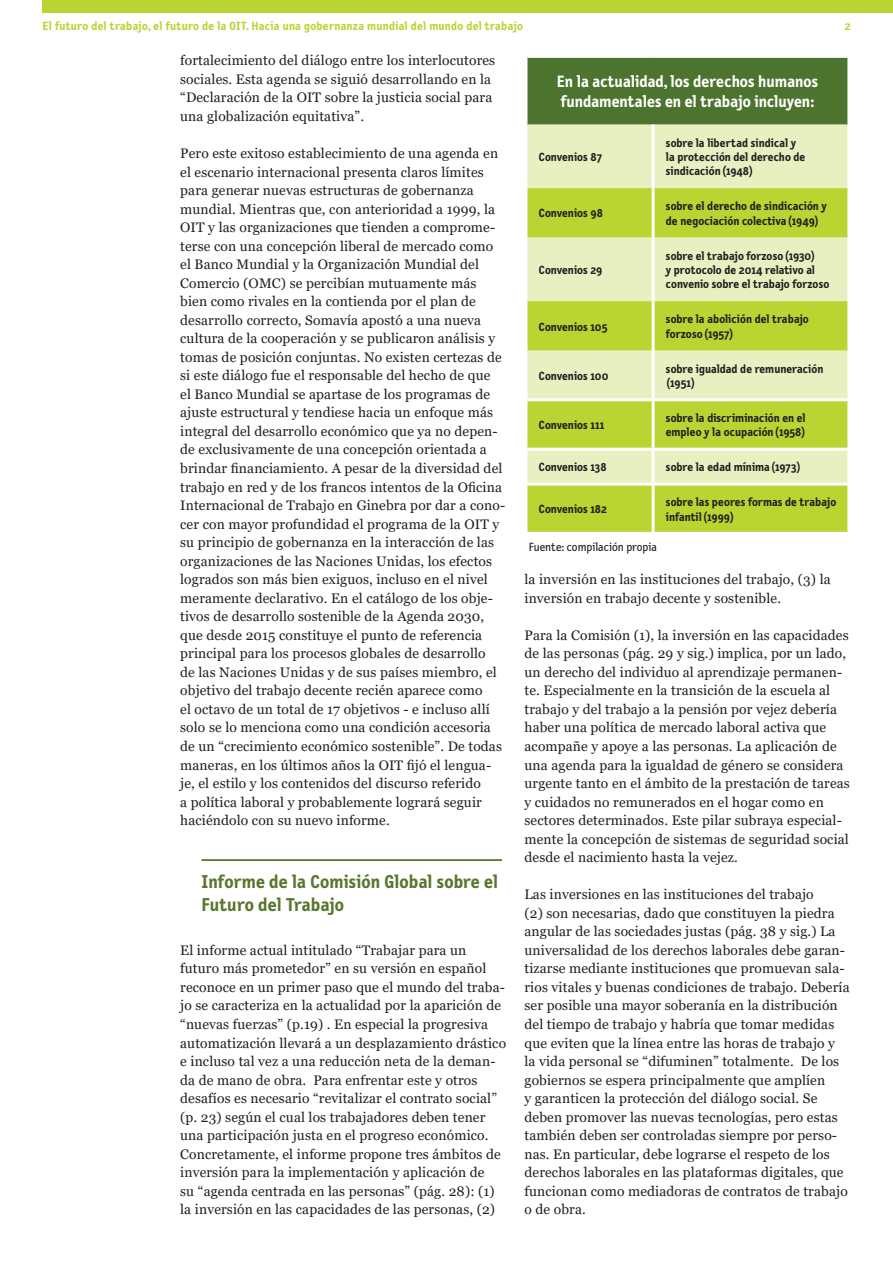
<style>
.page{position:relative;width:893px;height:1263px;background:#fff}
.page>*{position:absolute;margin:0;border:0;box-sizing:border-box;transform-origin:0 0}
.t1{font:700 18.75px/23px "Letter Gothic Text OT";letter-spacing:.005em;color:#58762d}
.t2{font:700 16.5px/19.8px "Letter Gothic Text OT";color:#fff}
.t3{font:13.8px/18.6px "Georgia";letter-spacing:.01em;color:#231f20}
.t4{font:700 12px/14.4px "Letter Gothic Text OT";color:#231f20}
.t5{font:700 12px "Letter Gothic Text OT";letter-spacing:.02em;color:#bad432}
.t6{font:12px "Letter Gothic Text OT";color:#231f20}
</style>
<div class="page">
<div style="left:43px;top:0;width:850px;height:13px;background:#bad432"></div>
<hr style="left:201px;top:859px;width:301px;height:2px;background:#58762d">
<div style="left:526px;top:56px;width:323px;height:68px;background:#4d742e"></div>
<div style="left:527px;top:124px;width:320px;height:274px;background:#e8f0c1"></div>
<svg style="left:527px;top:188px;width:320px;height:162px;background:#ccdf6a"></svg>
<svg style="left:527px;top:401px;width:320px;height:131px;background:#c6db58"></svg>
<hr style="left:524px;top:55px;width:129px;height:3px;background:#fff">
<hr style="left:524px;top:58px;width:3px;height:66px;background:#fff">
<hr style="left:653px;top:55px;width:197px;height:3px;background:#fff">
<hr style="left:847px;top:58px;width:3px;height:66px;background:#fff">
<hr style="left:652px;top:124px;width:3px;height:64px;background:#fff">
<hr style="left:652px;top:188px;width:3px;height:49px;background:#fff">
<hr style="left:652px;top:237px;width:3px;height:64px;background:#fff">
<hr style="left:652px;top:301px;width:3px;height:49px;background:#fff">
<hr style="left:652px;top:350px;width:3px;height:48px;background:#fff">
<hr style="left:652px;top:401px;width:3px;height:47px;background:#fff">
<hr style="left:524px;top:448px;width:129px;height:3px;background:#fff">
<hr style="left:653px;top:448px;width:197px;height:3px;background:#fff">
<hr style="left:652px;top:451px;width:3px;height:32px;background:#fff">
<hr style="left:524px;top:483px;width:129px;height:3px;background:#fff">
<hr style="left:653px;top:483px;width:197px;height:3px;background:#fff">
<hr style="left:652px;top:486px;width:3px;height:46px;background:#fff">
<p class="t5" style="left:43px;top:18px;width:482px">El futuro del trabajo, el futuro de la OIT. Hacia una gobernanza mundial del mundo del trabajo</p>
<p class="t5" style="left:845px;top:18px;width:7px">2</p>
<p class="t3" style="left:180px;top:52px;width:317px">fortalecimiento del diálogo entre los interlocutores sociales. Esta agenda se siguió desarrollando en la “Declaración de la OIT sobre la justicia social para una globalización equitativa”.</p>
<p class="t3" style="left:180px;top:144px;width:326px">Pero este exitoso establecimiento de una agenda en el escenario internacional presenta claros límites para generar nuevas estructuras de gobernanza mundial. Mientras que, con anterioridad a 1999, la OIT y las organizaciones que tienden a comprome&shy;terse con una concepción liberal de mercado como el Banco Mundial y la Organización Mundial del Comercio (OMC) se percibían mutuamente más bien como rivales en la contienda por el plan de desarrollo correcto, Somavía apostó a una nueva cultura de la cooperación y se publicaron análisis y tomas de posición conjuntas. No existen certezas de si este diálogo fue el responsable del hecho de que<br>el Banco Mundial se apartase de los programas de ajuste estructural y tendiese hacia un enfoque más integral del desarrollo económico que ya no depen&shy;de exclusivamente de una concepción orientada a brindar financiamiento. A pesar de la diversidad del trabajo en red y de los francos intentos de la Oficina Internacional de Trabajo en Ginebra por dar a cono&shy;cer con mayor profundidad el programa de la OIT y su principio de gobernanza en la interacción de las organizaciones de las Naciones Unidas, los efectos logrados son más bien exiguos, incluso en el nivel meramente declarativo. En el catálogo de los obje&shy;tivos de desarrollo sostenible de la Agenda 2030, que desde 2015 constituye el punto de referencia principal para los procesos globales de desarrollo<br>de las Naciones Unidas y de sus países miembro, el objetivo del trabajo decente recién aparece como<br>el octavo de un total de 17 objetivos - e incluso allí solo se lo menciona como una condición accesoria de un “crecimiento económico sostenible”. De todas maneras, en los últimos años la OIT fijó el lengua&shy;je, el estilo y los contenidos del discurso referido<br>a política laboral y probablemente logrará seguir haciéndolo con su nuevo informe.</p>
<p class="t2" style="left:557px;top:72px;width:263px">En la actualidad, los derechos humanos fundamentales en el trabajo incluyen:</p>
<p class="t4" style="left:666px;top:135px;width:141px">sobre la libertad sindical y la protección del derecho de sindicación (1948)</p>
<p class="t4" style="left:539px;top:150px;width:65px">Convenios 87</p>
<p class="t4" style="left:539px;top:206px;width:66px">Convenios 98</p>
<p class="t4" style="left:666px;top:199px;width:163px">sobre el derecho de sindicación y de negociación colectiva (1949)</p>
<p class="t4" style="left:539px;top:263px;width:65px">Convenios 29</p>
<p class="t4" style="left:666px;top:248px;width:165px">sobre el trabajo forzoso (1930)<br>y protocolo de 2014 relativo al convenio sobre el trabajo forzoso</p>
<p class="t4" style="left:539px;top:319px;width:70px">Convenios 105</p>
<p class="t4" style="left:666px;top:312px;width:144px">sobre la abolición del trabajo forzoso (1957)</p>
<p class="t4" style="left:539px;top:369px;width:71px">Convenios 100</p>
<p class="t4" style="left:666px;top:361px;width:159px">sobre igualdad de remuneración (1951)</p>
<p class="t4" style="left:539px;top:418px;width:67px">Convenios 111</p>
<p class="t4" style="left:666px;top:411px;width:141px">sobre la discriminación en el empleo y la ocupación (1958)</p>
<p class="t4" style="left:539px;top:460px;width:69px">Convenios 138</p>
<p class="t4" style="left:666px;top:460px;width:137px">sobre la edad mínima (1973)</p>
<p class="t4" style="left:539px;top:502px;width:70px">Convenios 182</p>
<p class="t4" style="left:666px;top:495px;width:172px">sobre las peores formas de trabajo infantil (1999)</p>
<p class="t6" style="left:529px;top:540px;width:130px">Fuente: compilación propia</p>
<p class="t3" style="left:524px;top:570px;width:308px">la inversión en las instituciones del trabajo, (3) la inversión en trabajo decente y sostenible.</p>
<p class="t3" style="left:524px;top:626px;width:327px">Para la Comisión (1), la inversión en las capacidades de las personas (pág. 29 y sig.) implica, por un lado, un derecho del individuo al aprendizaje permanen&shy;te. Especialmente en la transición de la escuela al trabajo y del trabajo a la pensión por vejez debería haber una política de mercado laboral activa que acompañe y apoye a las personas. La aplicación de una agenda para la igualdad de género se considera urgente tanto en el ámbito de la prestación de tareas y cuidados no remunerados en el hogar como en sectores determinados. Este pilar subraya especial&shy;mente la concepción de sistemas de seguridad social desde el nacimiento hasta la vejez.</p>
<p class="t3" style="left:524px;top:885px;width:327px">Las inversiones en las instituciones del trabajo<br>(2) son necesarias, dado que constituyen la piedra angular de las sociedades justas (pág. 38 y sig.) La universalidad de los derechos laborales debe garan&shy;tizarse mediante instituciones que promuevan sala&shy;rios vitales y buenas condiciones de trabajo. Debería ser posible una mayor soberanía en la distribución del tiempo de trabajo y habría que tomar medidas que eviten que la línea entre las horas de trabajo y<br>la vida personal se “difuminen” totalmente. De los gobiernos se espera principalmente que amplíen<br>y garanticen la protección del diálogo social. Se deben promover las nuevas tecnologías, pero estas también deben ser controladas siempre por perso&shy;nas. En particular, debe lograrse el respeto de los derechos laborales en las plataformas digitales, que funcionan como mediadoras de contratos de trabajo o de obra.</p>
<h1 class="t1" style="left:201px;top:870px;width:298px">Informe de la Comisión Global sobre el<br>Futuro del Trabajo</h1>
<p class="t3" style="left:180px;top:941px;width:327px">El informe actual intitulado “Trabajar para un futuro más prometedor” en su versión en español reconoce en un primer paso que el mundo del traba&shy;jo se caracteriza en la actualidad por la aparición de “nuevas fuerzas” (p.19) . En especial la progresiva automatización llevará a un desplazamiento drástico e incluso tal vez a una reducción neta de la deman&shy;da de mano de obra. Para enfrentar este y otros desafíos es necesario “revitalizar el contrato social” (p. 23) según el cual los trabajadores deben tener una participación justa en el progreso económico.<br>Concretamente, el informe propone tres ámbitos de inversión para la implementación y aplicación de<br>su “agenda centrada en las personas” (pág. 28): (1) la inversión en las capacidades de las personas, (2)</p>
</div>
